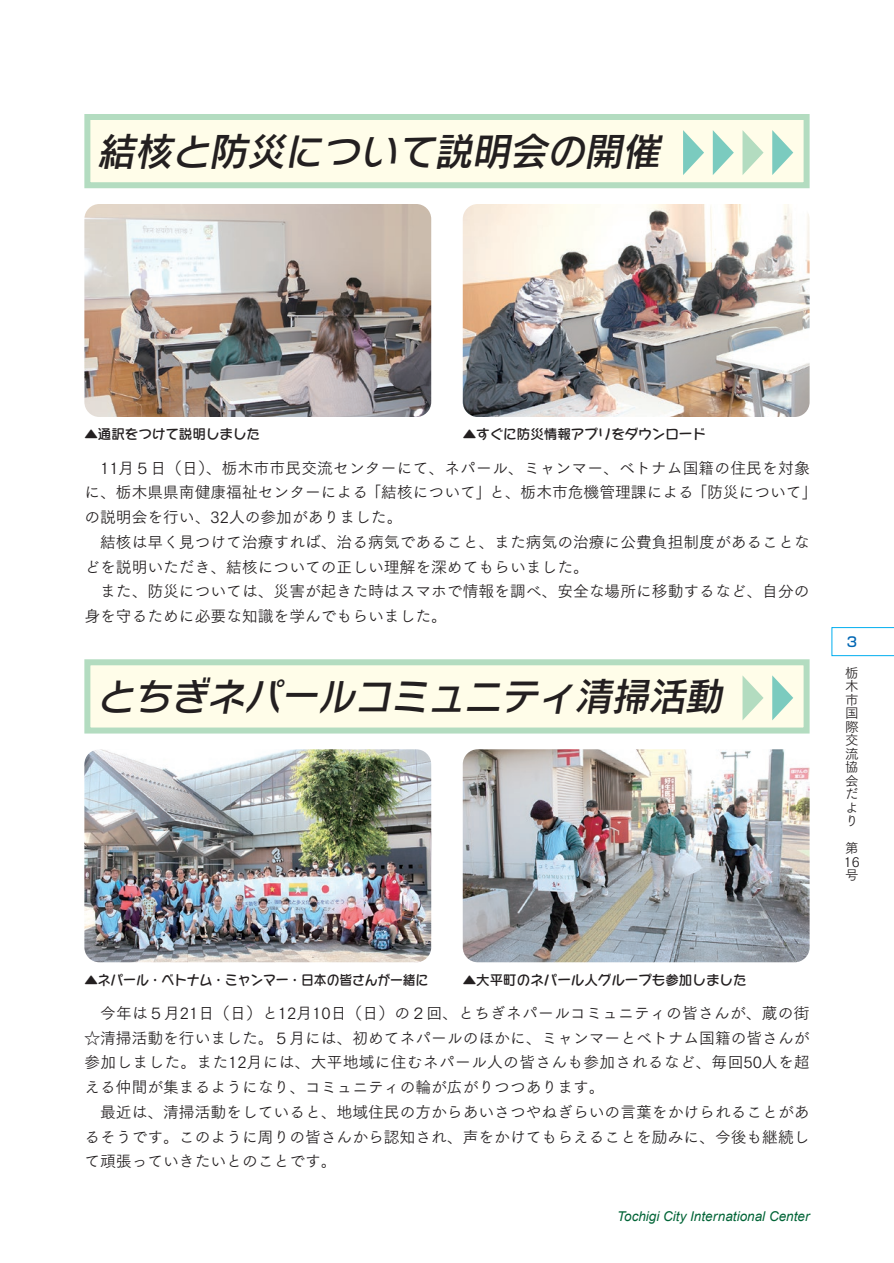
<style>
.page{position:relative;width:894px;height:1263px;background:#fff}
.page>*{position:absolute;margin:0;border:0;box-sizing:border-box;transform-origin:0 0}
.t1{font:italic 39px "Rodin NTLG Pro DB";color:#231f20;scale:.96 1}
.t2{font:italic 39px "Rodin NTLG Pro DB";color:#231f20}
.t3{font:15.75px/24.8px "Tsuku Go Pr 5 R";color:#231f20}
.t4{font:13.5px "Seurat Capie Pro DB";color:#231f20}
.t5{font:italic 13.5px "Arial";color:#006436}
.t6{font:13.5px/13.5px "Tsuku Go Pr 5 R";color:#231f20}
.t7{font:500 13.5px "Shin Go Pro";color:#0166b3}
</style>
<div class="page">
<img style="left:462px;top:204px;width:347px;height:213px">
<img style="left:462px;top:749px;width:347px;height:213px">
<div style="left:84px;top:114px;width:725px;height:74px;background:#fffde9;border:6px solid #b3dcc0"></div>
<div style="left:84px;top:659px;width:725px;height:75px;background:#fffde9;border:6px solid #b3dcc0"></div>
<svg style="left:772px;top:130px;width:21px;height:45px"></svg>
<svg style="left:683px;top:130px;width:20px;height:45px"></svg>
<svg style="left:712px;top:130px;width:21px;height:45px"></svg>
<svg style="left:742px;top:130px;width:21px;height:45px"></svg>
<svg style="left:772px;top:675px;width:21px;height:45px"></svg>
<svg style="left:742px;top:675px;width:21px;height:45px"></svg>
<img style="left:84px;top:204px;width:347px;height:213px">
<img style="left:84px;top:749px;width:347px;height:213px">
<svg style="left:831px;top:627px;width:62px;height:29px"></svg>
<h1 class="t2" style="left:97px;top:125px;width:573px">結核と防災について説明会の開催</h1>
<p class="t4" style="left:84px;top:425px;width:177px">▲通訳をつけて説明しました</p>
<p class="t4" style="left:462px;top:425px;width:244px">▲すぐに防災情報アプリをダウンロード</p>
<p class="t3" style="left:84px;top:454px;width:734px;text-indent:16px">11月５日（日）、栃木市市民交流センターにて、ネパール、ミャンマー、ベトナム国籍の住民を対象に、栃木県県南健康福祉センターによる「結核について」と、栃木市危機管理課による「防災について」の説明会を行い、32人の参加がありました。</p>
<p class="t3" style="left:84px;top:528px;width:726px;text-indent:16px">結核は早く見つけて治療すれば、治る病気であること、また病気の治療に公費負担制度があることなどを説明いただき、結核についての正しい理解を深めてもらいました。</p>
<p class="t3" style="left:84px;top:578px;width:726px;text-indent:16px">また、防災については、災害が起きた時はスマホで情報を調べ、安全な場所に移動するなど、自分の身を守るために必要な知識を学んでもらいました。</p>
<h1 class="t1" style="left:97px;top:671px;width:661px">とちぎネパールコミュニティ清掃活動</h1>
<p class="t7" style="left:846px;top:631px;width:12px">3</p>
<p class="t6" style="left:844px;top:665px;width:15px">栃木市国際交流協会だより</p>
<p class="t6" style="left:843px;top:840px;width:17px">第<br>16号</p>
<p class="t4" style="left:84px;top:971px;width:345px">▲ネパール・ベトナム・ミャンマー・日本の皆さんが一緒に</p>
<p class="t4" style="left:462px;top:971px;width:285px">▲大平町のネパール人グループも参加しました</p>
<p class="t3" style="left:84px;top:999px;width:726px;text-align:justify;text-indent:16px">今年は５月21日（日）と12月10日（日）の２回、とちぎネパールコミュニティの皆さんが、蔵の街☆清掃活動を行いました。５月には、初めてネパールのほかに、ミャンマーとベトナム国籍の皆さんが参加しました。また12月には、大平地域に住むネパール人の皆さんも参加されるなど、毎回50人を超える仲間が集まるようになり、コミュニティの輪が広がりつつあります。</p>
<p class="t3" style="left:84px;top:1098px;width:726px;text-align:justify;text-indent:16px">最近は、清掃活動をしていると、地域住民の方からあいさつやねぎらいの言葉をかけられることがあるそうです。このように周りの皆さんから認知され、声をかけてもらえることを励みに、今後も継続して頑張っていきたいとのことです。</p>
<p class="t5" style="left:617px;top:1207px;width:194px">Tochigi City International Center</p>
</div>
